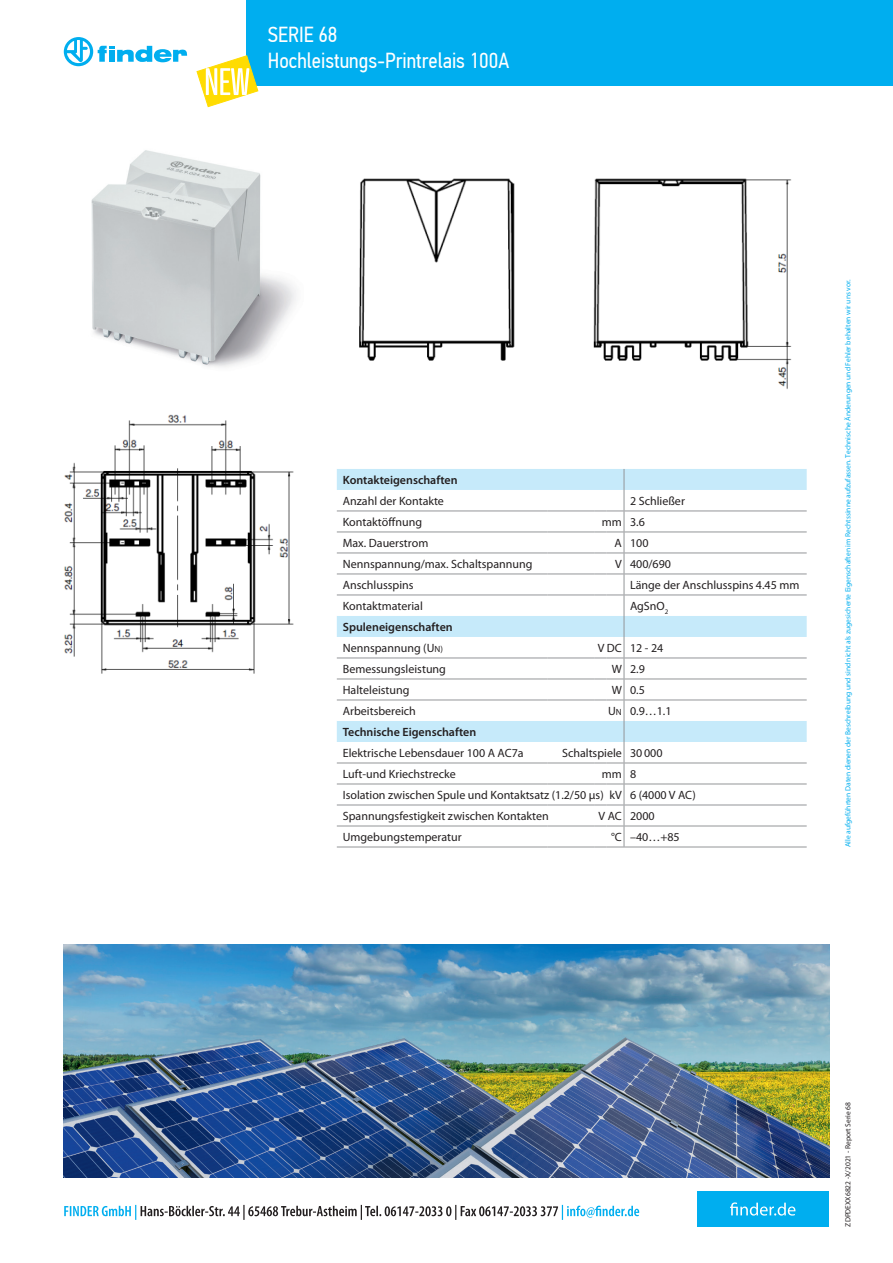
<style>
.page{position:relative;width:893px;height:1263px;background:#fff}
.page>*{position:absolute;margin:0;border:0;box-sizing:border-box;transform-origin:0 0}
.t1{font:21.75px/26.1px "PF Din Text Cond Pro";color:#fff}
.t2{font:12px/21px "Myriad Pro";color:#231f20}
.t3{font:600 12px/21px "Myriad Pro";color:#231f20}
.t4{font:7.5px "Myriad Pro";color:#00aeef}
.t5{font:7.5px "Myriad Pro";color:#231f20}
.s1{font-weight:400}
.s2{font-weight:400;font-size:9px}
.s3{font-size:9px}
</style>
<div class="page">
<svg style="left:337px;top:469px;width:470px;height:273px"></svg>
<hr style="left:337px;top:511px;width:210px;height:1px;background:#939598">
<hr style="left:547px;top:511px;width:48px;height:1px;background:#939598">
<hr style="left:624px;top:511px;width:183px;height:1px;background:#939598">
<hr style="left:337px;top:532px;width:210px;height:1px;background:#939598">
<hr style="left:547px;top:532px;width:48px;height:1px;background:#939598">
<hr style="left:624px;top:532px;width:183px;height:1px;background:#939598">
<hr style="left:337px;top:553px;width:210px;height:1px;background:#939598">
<hr style="left:547px;top:553px;width:48px;height:1px;background:#939598">
<hr style="left:624px;top:553px;width:183px;height:1px;background:#939598">
<hr style="left:337px;top:574px;width:210px;height:1px;background:#939598">
<hr style="left:547px;top:574px;width:48px;height:1px;background:#939598">
<hr style="left:624px;top:574px;width:183px;height:1px;background:#939598">
<hr style="left:337px;top:595px;width:210px;height:1px;background:#939598">
<hr style="left:547px;top:595px;width:48px;height:1px;background:#939598">
<hr style="left:624px;top:595px;width:183px;height:1px;background:#939598">
<hr style="left:337px;top:658px;width:210px;height:1px;background:#939598">
<hr style="left:547px;top:658px;width:48px;height:1px;background:#939598">
<hr style="left:624px;top:658px;width:183px;height:1px;background:#939598">
<hr style="left:337px;top:679px;width:210px;height:1px;background:#939598">
<hr style="left:547px;top:679px;width:48px;height:1px;background:#939598">
<hr style="left:624px;top:679px;width:183px;height:1px;background:#939598">
<hr style="left:337px;top:700px;width:210px;height:1px;background:#939598">
<hr style="left:547px;top:700px;width:48px;height:1px;background:#939598">
<hr style="left:624px;top:700px;width:183px;height:1px;background:#939598">
<hr style="left:337px;top:763px;width:210px;height:1px;background:#939598">
<hr style="left:547px;top:763px;width:48px;height:1px;background:#939598">
<hr style="left:624px;top:763px;width:183px;height:1px;background:#939598">
<hr style="left:337px;top:784px;width:210px;height:1px;background:#939598">
<hr style="left:547px;top:784px;width:48px;height:1px;background:#939598">
<hr style="left:624px;top:784px;width:183px;height:1px;background:#939598">
<hr style="left:337px;top:805px;width:210px;height:1px;background:#939598">
<hr style="left:547px;top:805px;width:48px;height:1px;background:#939598">
<hr style="left:624px;top:805px;width:183px;height:1px;background:#939598">
<hr style="left:337px;top:826px;width:210px;height:1px;background:#939598">
<hr style="left:547px;top:826px;width:48px;height:1px;background:#939598">
<hr style="left:624px;top:826px;width:183px;height:1px;background:#939598">
<hr style="left:337px;top:847px;width:210px;height:1px;background:#939598">
<hr style="left:547px;top:847px;width:48px;height:1px;background:#939598">
<svg style="left:595px;top:469px;width:30px;height:379px"></svg>
<hr style="left:624px;top:847px;width:183px;height:1px;background:#939598">
<div style="left:247px;top:0;width:646px;height:85px;background:#00aeef"></div>
<img style="left:64px;top:414px;width:230px;height:260px">
<img style="left:91px;top:150px;width:205px;height:217px">
<img style="left:359px;top:178px;width:433px;height:211px">
<img style="left:64px;top:944px;width:765px;height:234px">
<svg style="left:196px;top:55px;width:63px;height:53px"></svg>
<svg style="left:64px;top:37px;width:123px;height:29px"></svg>
<div style="left:697px;top:1191px;width:132px;height:35px;background:#00aeef"></div>
<svg style="left:730px;top:1202px;width:65px;height:13px"></svg>
<svg style="left:64px;top:1205px;width:575px;height:15px"></svg>
<h1 class="t1" style="left:268px;top:21px;width:243px">SERIE 68<br>Hochleistungs-Printrelais 100A</h1>
<p class="t3" style="left:343px;top:469px;width:116px">Kontakteigenschaften</p>
<p class="t2" style="left:343px;top:490px;width:103px">Anzahl der Kontakte</p>
<p class="t2" style="left:630px;top:490px;width:56px">2 Schließer</p>
<p class="t2" style="left:343px;top:511px;width:81px">Kontaktöffnung</p>
<p class="t2" style="left:602px;top:511px;width:44px">mm 3.6</p>
<p class="t2" style="left:343px;top:532px;width:87px">Max. Dauerstrom</p>
<p class="t2" style="left:615px;top:532px;width:35px">A 100</p>
<p class="t2" style="left:343px;top:553px;width:191px">Nennspannung/max. Schaltspannung</p>
<p class="t2" style="left:615px;top:553px;width:57px">V 400/690</p>
<p class="t2" style="left:343px;top:574px;width:72px">Anschlusspins</p>
<p class="t2" style="left:630px;top:574px;width:171px">Länge der Anschlusspins 4.45 mm</p>
<p class="t2" style="left:343px;top:595px;width:82px">Kontaktmaterial</p>
<p class="t2" style="left:630px;top:595px;width:40px">AgSnO<sub>2</sub></p>
<p class="t3" style="left:343px;top:616px;width:111px">Spuleneigenschaften<br><span class="s1">Nennspannung (U</span><span class="s2">N)</span></p>
<p class="t2" style="left:598px;top:637px;width:67px">V DC 12 - 24</p>
<p class="t2" style="left:343px;top:658px;width:105px">Bemessungsleistung</p>
<p class="t2" style="left:612px;top:658px;width:35px">W 2.9</p>
<p class="t2" style="left:343px;top:679px;width:68px">Halteleistung</p>
<p class="t2" style="left:612px;top:679px;width:35px">W 0.5</p>
<p class="t2" style="left:343px;top:700px;width:75px">Arbeitsbereich</p>
<p class="t2" style="left:608px;top:700px;width:65px">U<span class="s3">N</span> 0.9…1.1</p>
<p class="t3" style="left:343px;top:721px;width:135px">Technische Eigenschaften</p>
<p class="t2" style="left:343px;top:742px;width:182px">Elektrische Lebensdauer 100 A AC7a</p>
<p class="t2" style="left:562px;top:742px;width:102px">Schaltspiele 30 000</p>
<p class="t2" style="left:343px;top:763px;width:114px">Luft-und Kriechstrecke</p>
<p class="t2" style="left:343px;top:763px;width:355px;text-indent:259px">mm 8<br>Isolation zwischen Spule und Kontaktsatz (1.2/50 μs) kV 6 (4000 V AC)<br>Spannungsfestigkeit zwischen Kontakten</p>
<p class="t2" style="left:598px;top:805px;width:58px">V AC 2000</p>
<p class="t2" style="left:343px;top:826px;width:120px">Umgebungstemperatur</p>
<p class="t2" style="left:611px;top:826px;width:70px">°C –40…+85</p>
<p class="t4" style="left:843px;top:847px;width:570px;rotate:-90deg">Alle aufgeführten Daten dienen der Beschreibung und sind nicht als zugesicherte Eigenschaften im Rechtssinne aufzufassen. Technische Änderungen und Fehler behalten wir uns vor.</p>
<p class="t5" style="left:843px;top:1226px;width:126px;rotate:-90deg">ZDPDEXX6822 -X/2021 - Report Serie 68</p>
</div>
